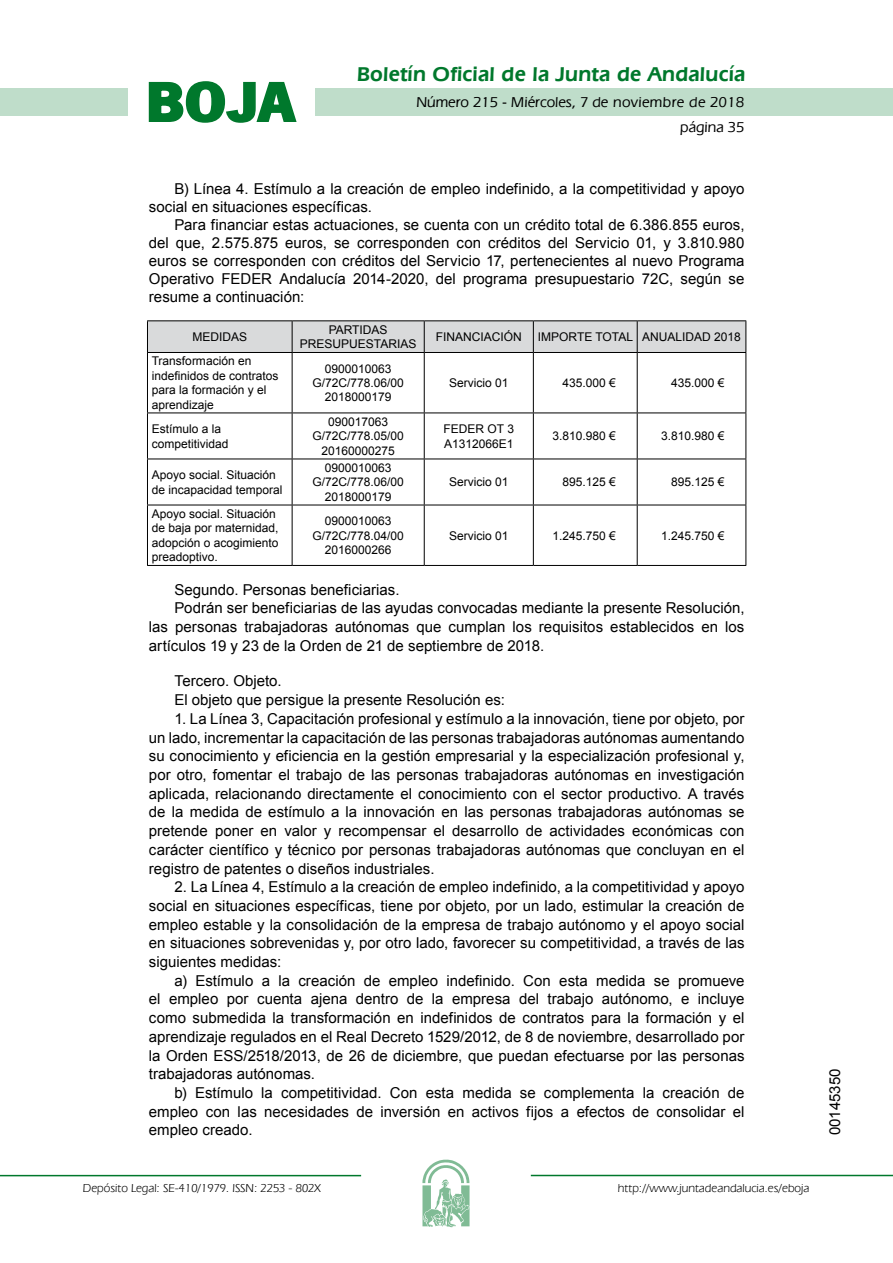
<style>
.page{position:relative;width:893px;height:1263px;background:#fff}
.page>*{position:absolute;margin:0;border:0;box-sizing:border-box;transform-origin:0 0}
.t1{font:700 57.75px "News Got T";color:#00782c;scale:1.14 1}
.t2{font:600 21px "Eras IT Cby BT";letter-spacing:.01em;color:#00782c}
.t3{font:15px/18.8px "Arial";color:#000;text-align:justify}
.t4{font:500 15px/24.5px "Eras IT Cby BT";color:#000;text-align:right}
.t5{font:12px/14.4px "Arial";color:#000;text-align:center}
.t6{font:12px "Eras IT Cby BT";color:#000}
</style>
<div class="page">
<div style="left:315px;top:88px;width:577px;height:28px;background:#bfddca"></div>
<div style="left:0;top:88px;width:128px;height:28px;background:#bfddca"></div>
<hr style="left:0;top:1175px;width:361px;height:1px;background:#00782c">
<svg style="left:422px;top:1159px;width:47px;height:68px"></svg>
<hr style="left:531px;top:1175px;width:361px;height:1px;background:#00782c">
<svg style="left:148px;top:81px;width:149px;height:42px"></svg>
<div style="left:148px;top:321px;width:597px;height:31px;background:#d9dadb"></div>
<hr style="left:147px;top:320px;width:145px;height:1px;background:#000">
<hr style="left:147px;top:321px;width:1px;height:31px;background:#000">
<hr style="left:292px;top:320px;width:132px;height:1px;background:#000">
<hr style="left:292px;top:321px;width:1px;height:31px;background:#000">
<hr style="left:424px;top:320px;width:109px;height:1px;background:#000">
<hr style="left:424px;top:321px;width:1px;height:31px;background:#000">
<hr style="left:533px;top:320px;width:104px;height:1px;background:#000">
<hr style="left:533px;top:321px;width:1px;height:31px;background:#000">
<hr style="left:637px;top:320px;width:109px;height:1px;background:#000">
<hr style="left:636px;top:321px;width:1px;height:31px;background:#000">
<hr style="left:745px;top:321px;width:1px;height:31px;background:#000">
<hr style="left:147px;top:352px;width:145px;height:1px;background:#000">
<hr style="left:147px;top:353px;width:1px;height:60px;background:#000">
<hr style="left:292px;top:352px;width:132px;height:1px;background:#000">
<hr style="left:292px;top:353px;width:1px;height:60px;background:#000">
<hr style="left:424px;top:352px;width:109px;height:1px;background:#000">
<hr style="left:424px;top:353px;width:1px;height:60px;background:#000">
<hr style="left:533px;top:352px;width:104px;height:1px;background:#000">
<hr style="left:533px;top:353px;width:1px;height:60px;background:#000">
<hr style="left:637px;top:352px;width:109px;height:1px;background:#000">
<hr style="left:636px;top:353px;width:1px;height:60px;background:#000">
<hr style="left:745px;top:353px;width:1px;height:60px;background:#000">
<hr style="left:147px;top:413px;width:145px;height:1px;background:#000">
<hr style="left:147px;top:413px;width:1px;height:46px;background:#000">
<hr style="left:292px;top:413px;width:132px;height:1px;background:#000">
<hr style="left:292px;top:413px;width:1px;height:46px;background:#000">
<hr style="left:424px;top:413px;width:109px;height:1px;background:#000">
<hr style="left:424px;top:413px;width:1px;height:46px;background:#000">
<hr style="left:533px;top:413px;width:104px;height:1px;background:#000">
<hr style="left:533px;top:413px;width:1px;height:46px;background:#000">
<hr style="left:637px;top:413px;width:109px;height:1px;background:#000">
<hr style="left:636px;top:413px;width:1px;height:46px;background:#000">
<hr style="left:745px;top:413px;width:1px;height:46px;background:#000">
<hr style="left:147px;top:459px;width:145px;height:1px;background:#000">
<hr style="left:147px;top:459px;width:1px;height:46px;background:#000">
<hr style="left:292px;top:459px;width:132px;height:1px;background:#000">
<hr style="left:292px;top:459px;width:1px;height:46px;background:#000">
<hr style="left:424px;top:459px;width:109px;height:1px;background:#000">
<hr style="left:424px;top:459px;width:1px;height:46px;background:#000">
<hr style="left:533px;top:459px;width:104px;height:1px;background:#000">
<hr style="left:533px;top:459px;width:1px;height:46px;background:#000">
<hr style="left:637px;top:459px;width:109px;height:1px;background:#000">
<hr style="left:636px;top:459px;width:1px;height:46px;background:#000">
<hr style="left:745px;top:459px;width:1px;height:46px;background:#000">
<hr style="left:147px;top:505px;width:145px;height:1px;background:#000">
<hr style="left:147px;top:505px;width:1px;height:60px;background:#000">
<hr style="left:292px;top:505px;width:132px;height:1px;background:#000">
<hr style="left:292px;top:505px;width:1px;height:60px;background:#000">
<hr style="left:424px;top:505px;width:109px;height:1px;background:#000">
<hr style="left:424px;top:505px;width:1px;height:60px;background:#000">
<hr style="left:533px;top:505px;width:104px;height:1px;background:#000">
<hr style="left:533px;top:505px;width:1px;height:60px;background:#000">
<hr style="left:637px;top:505px;width:109px;height:1px;background:#000">
<hr style="left:636px;top:505px;width:1px;height:60px;background:#000">
<hr style="left:745px;top:505px;width:1px;height:60px;background:#000">
<hr style="left:147px;top:565px;width:145px;height:1px;background:#000">
<hr style="left:292px;top:565px;width:132px;height:1px;background:#000">
<hr style="left:424px;top:565px;width:109px;height:1px;background:#000">
<hr style="left:533px;top:565px;width:104px;height:1px;background:#000">
<hr style="left:637px;top:565px;width:109px;height:1px;background:#000">
<h1 class="t1" style="left:145px;top:68px;width:133px">BOJA</h1>
<h2 class="t2" style="left:357px;top:62px;width:390px">Boletín Oficial de la Junta de Andalucía</h2>
<p class="t4" style="left:416px;top:90px;width:329px">Número 215 - Miércoles, 7 de noviembre de 2018 página 35</p>
<p class="t3" style="left:149px;top:180px;width:597px;line-height:18px;text-indent:26px">B) Línea 4. Estímulo a la creación de empleo indefinido, a la competitividad y apoyo social en situaciones específicas.</p>
<p class="t3" style="left:149px;top:216px;width:597px;line-height:18px;text-indent:26px">Para financiar estas actuaciones, se cuenta con un crédito total de 6.386.855 euros, del que, 2.575.875 euros, se corresponden con créditos del Servicio 01, y 3.810.980 euros se corresponden con créditos del Servicio 17, pertenecientes al nuevo Programa Operativo FEDER Andalucía 2014-2020, del programa presupuestario 72C, según se resume a continuación:</p>
<p class="t5" style="left:192px;top:330px;width:56px">MEDIDAS</p>
<p class="t5" style="left:300px;top:323px;width:118px">PARTIDAS<br>PRESUPUESTARIAS</p>
<p class="t5" style="left:436px;top:330px;width:88px">FINANCIACIÓN</p>
<p class="t5" style="left:538px;top:330px;width:204px">IMPORTE TOTAL ANUALIDAD 2018</p>
<p class="t5" style="left:152px;top:354px;width:128px;text-align:left">Transformación en indefinidos de contratos para la formación y el aprendizaje</p>
<p class="t5" style="left:312px;top:361px;width:93px">0900010063<br>G/72C/778.06/00<br>2018000179</p>
<p class="t5" style="left:449px;top:376px;width:61px">Servicio 01</p>
<p class="t5" style="left:562px;top:376px;width:55px">435.000 €</p>
<p class="t5" style="left:671px;top:376px;width:55px">435.000 €</p>
<p class="t5" style="left:152px;top:422px;width:78px;text-align:left">Estímulo a la competitividad</p>
<p class="t5" style="left:312px;top:415px;width:93px">090017063<br>G/72C/778.05/00<br>20160000275</p>
<p class="t5" style="left:443px;top:422px;width:72px;text-align:left">FEDER OT 3<br>A1312066E1</p>
<p class="t5" style="left:552px;top:429px;width:65px">3.810.980 €</p>
<p class="t5" style="left:661px;top:429px;width:65px">3.810.980 €</p>
<p class="t5" style="left:152px;top:468px;width:132px;text-align:left">Apoyo social. Situación de incapacidad temporal</p>
<p class="t5" style="left:312px;top:461px;width:93px">0900010063<br>G/72C/778.06/00<br>2018000179</p>
<p class="t5" style="left:449px;top:475px;width:61px">Servicio 01</p>
<p class="t5" style="left:562px;top:475px;width:55px">895.125 €</p>
<p class="t5" style="left:671px;top:475px;width:55px">895.125 €</p>
<p class="t5" style="left:152px;top:507px;width:128px;text-align:left">Apoyo social. Situación de baja por maternidad, adopción o acogimiento preadoptivo.</p>
<p class="t5" style="left:312px;top:514px;width:93px">0900010063<br>G/72C/778.04/00<br>2016000266</p>
<p class="t5" style="left:449px;top:528px;width:61px">Servicio 01</p>
<p class="t5" style="left:552px;top:528px;width:65px">1.245.750 €</p>
<p class="t5" style="left:661px;top:528px;width:65px">1.245.750 €</p>
<p class="t3" style="left:174px;top:580px;width:226px">Segundo. Personas beneficiarias.</p>
<p class="t3" style="left:174px;top:599px;width:571px">Podrán ser beneficiarias de las ayudas convocadas mediante la presente Resolución,</p>
<p class="t3" style="left:149px;top:618px;width:597px">las personas trabajadoras autónomas que cumplan los requisitos establecidos en los</p>
<p class="t3" style="left:149px;top:636px;width:397px">artículos 19 y 23 de la Orden de 21 de septiembre de 2018.</p>
<p class="t3" style="left:174px;top:672px;width:332px">Tercero. Objeto.<br>El objeto que persigue la presente Resolución es:</p>
<p class="t3" style="left:149px;top:709px;width:597px;text-indent:26px">1. La Línea 3, Capacitación profesional y estímulo a la innovación, tiene por objeto, por un lado, incrementar la capacitación de las personas trabajadoras autónomas aumentando su conocimiento y eficiencia en la gestión empresarial y la especialización profesional y, por otro, fomentar el trabajo de las personas trabajadoras autónomas en investigación aplicada, relacionando directamente el conocimiento con el sector productivo. A través de la medida de estímulo a la innovación en las personas trabajadoras autónomas se pretende poner en valor y recompensar el desarrollo de actividades económicas con carácter científico y técnico por personas trabajadoras autónomas que concluyan en el registro de patentes o diseños industriales.</p>
<p class="t3" style="left:149px;top:878px;width:597px;text-indent:26px">2. La Línea 4, Estímulo a la creación de empleo indefinido, a la competitividad y apoyo social en situaciones específicas, tiene por objeto, por un lado, estimular la creación de empleo estable y la consolidación de la empresa de trabajo autónomo y el apoyo social en situaciones sobrevenidas y, por otro lado, favorecer su competitividad, a través de las siguientes medidas:</p>
<p class="t3" style="left:149px;top:971px;width:597px;text-indent:26px">a) Estímulo a la creación de empleo indefinido. Con esta medida se promueve el empleo por cuenta ajena dentro de la empresa del trabajo autónomo, e incluye como submedida la transformación en indefinidos de contratos para la formación y el aprendizaje regulados en el Real Decreto 1529/2012, de 8 de noviembre, desarrollado por la Orden ESS/2518/2013, de 26 de diciembre, que puedan efectuarse por las personas trabajadoras autónomas.</p>
<p class="t3" style="left:149px;top:1084px;width:597px;text-indent:26px">b) Estímulo la competitividad. Con esta medida se complementa la creación de empleo con las necesidades de inversión en activos fijos a efectos de consolidar el empleo creado.</p>
<p class="t6" style="left:83px;top:1181px;width:239px">Depósito Legal: SE-410/1979. ISSN: 2253 - 802X</p>
<p class="t6" style="left:618px;top:1181px;width:193px">http://www.juntadeandalucia.es/eboja</p>
<p class="t3" style="left:825px;top:1135px;width:68px;rotate:-90deg">00145350</p>
</div>
